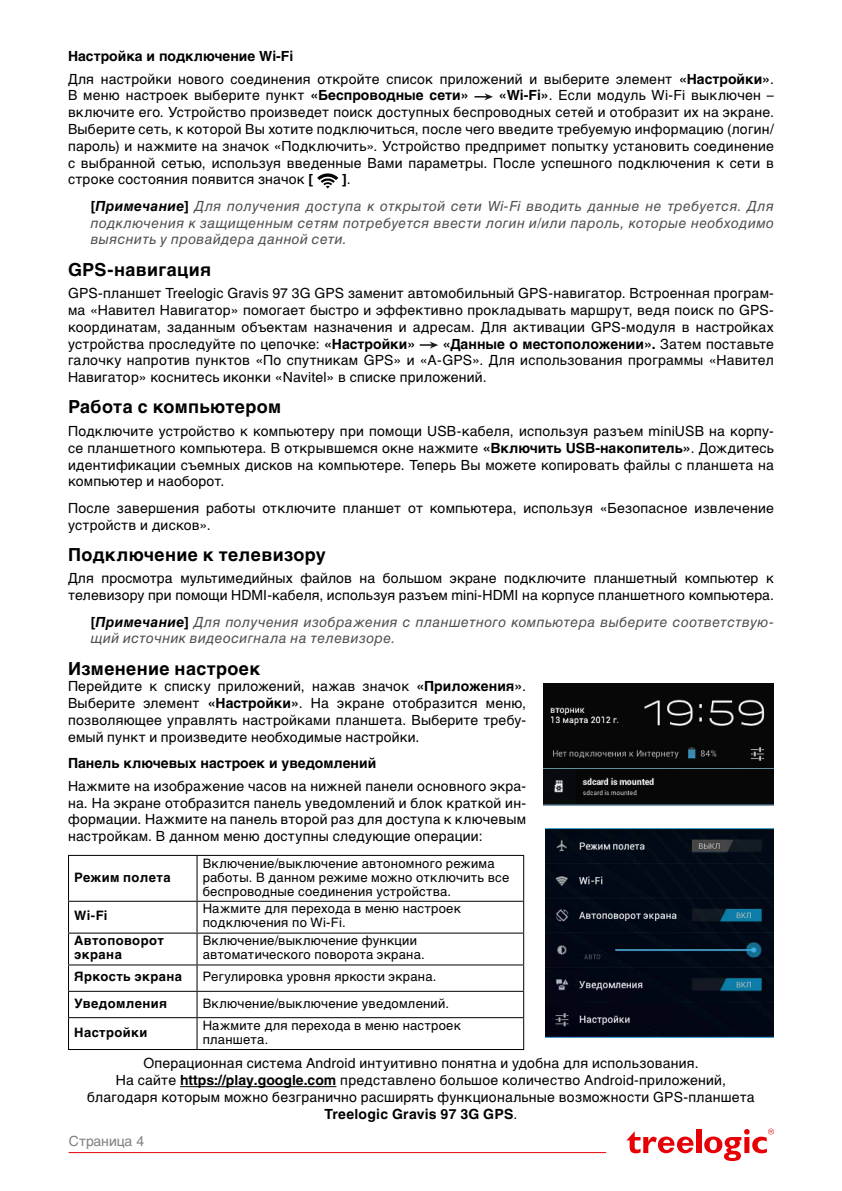
<style>
.page{position:relative;width:842px;height:1191px;background:#fff}
.page>*{position:absolute;margin:0;border:0;box-sizing:border-box;transform-origin:0 0}
.t1{font:700 18px "Helvetica C";letter-spacing:.02em;color:#000}
.t2{font:14px/16.8px "Helvetica C";letter-spacing:.015em;color:#000;text-align:justify}
.t3{font:italic 14px/16.8px "Helvetica C";letter-spacing:.03em;color:#504f53}
.t4{font:700 14px "Helvetica C";color:#000}
.t5{font:14px "Helvetica C";color:#818084}
.t6{font:13px/14px "Helvetica C";letter-spacing:.02em;color:#000}
.t7{font:700 13px/14px "Helvetica C";letter-spacing:.03em;color:#000}
.s1{font-weight:700}
.s2{font-weight:700;font-style:normal;color:#000}
.s3{font-style:normal;color:#000}
.s4{font-weight:700;color:#000}
.s5{font-style:italic}
</style>
<div class="page">
<div style="left:696px;top:1129px;width:5px;height:24px;background:#e60005"></div>
<svg style="left:704px;top:1128px;width:70px;height:33px"></svg>
<svg style="left:626px;top:1131px;width:67px;height:22px"></svg>
<hr style="left:69px;top:1152px;width:537px;height:1px;background:#e60005">
<hr style="left:180px;top:1086px;width:156px;height:1px;background:#000">
<svg style="left:474px;top:93px;width:19px;height:7px"></svg>
<svg style="left:317px;top:173px;width:21px;height:15px"></svg>
<svg style="left:420px;top:341px;width:18px;height:7px"></svg>
<hr style="left:197px;top:855px;width:327px;height:1px;background:#000">
<hr style="left:523px;top:856px;width:1px;height:44px;background:#000">
<hr style="left:197px;top:900px;width:327px;height:1px;background:#000">
<hr style="left:523px;top:901px;width:1px;height:31px;background:#000">
<hr style="left:197px;top:932px;width:327px;height:1px;background:#000">
<hr style="left:523px;top:933px;width:1px;height:31px;background:#000">
<hr style="left:197px;top:964px;width:327px;height:1px;background:#000">
<hr style="left:197px;top:990px;width:327px;height:1px;background:#000">
<svg style="left:68px;top:855px;width:130px;height:194px"></svg>
<svg style="left:523px;top:965px;width:1px;height:52px"></svg>
<hr style="left:68px;top:1017px;width:129px;height:1px;background:#000">
<hr style="left:68px;top:1018px;width:1px;height:31px;background:#000">
<hr style="left:197px;top:1017px;width:327px;height:1px;background:#000">
<hr style="left:197px;top:1018px;width:1px;height:31px;background:#000">
<hr style="left:523px;top:1018px;width:1px;height:31px;background:#000">
<hr style="left:68px;top:1049px;width:129px;height:1px;background:#000">
<hr style="left:197px;top:1049px;width:327px;height:1px;background:#000">
<img style="left:543px;top:684px;width:231px;height:121px">
<img style="left:546px;top:828px;width:227px;height:209px">
<p class="t2" style="left:68px;top:45px;width:707px;line-height:22.4px"><span class="s1">Настройка и подключение Wi-Fi<br></span>Для настройки нового соединения откройте список приложений и выберите элемент <span class="s1">«Настройки»</span>.</p>
<p class="t2" style="left:68px;top:87px;width:402px">В меню настроек выберите пункт <span class="s1">«Беспроводные сети»</span></p>
<p class="t2" style="left:68px;top:87px;width:707px;text-indent:431px"><span class="s1">«Wi-Fi»</span>. Если модуль Wi-Fi выключен – включите его. Устройство произведет поиск доступных беспроводных сетей и отобразит их на экране.<br>Выберите сеть, к которой Вы хотите подключиться, после чего введите требуемую информацию (логин/ пароль) и нажмите на значок «Подключить». Устройство предпримет попытку установить соединение с выбранной сетью, используя введенные Вами параметры. После успешного подключения к сети в строке состояния появится значок <span class="s1">[</span></p>
<p class="t3" style="left:91px;top:166px;width:685px;line-height:26.4px;text-indent:251px"><span class="s2">]</span><span class="s3">.<br></span><span class="s2">[</span><span class="s4">Примечание</span><span class="s2">]</span> Для получения доступа к открытой сети Wi-Fi вводить данные не требуется. Для</p>
<p class="t3" style="left:91px;top:214px;width:685px">подключения к защищенным сетям потребуется ввести логин и/или пароль, которые необходимо выяснить у провайдера данной сети.</p>
<p class="t1" style="left:68px;top:259px;width:145px">GPS-навигация</p>
<p class="t2" style="left:68px;top:285px;width:707px">GPS-планшет Treelogic Gravis 97 3G GPS заменит автомобильный GPS-навигатор. Встроенная програм&shy;ма «Навител Навигатор» помогает быстро и эффективно прокладывать маршрут, ведя поиск по GPS&shy;координатам, заданным объектам назначения и адресам. Для активации GPS-модуля в настройках устройства проследуйте по цепочке: <span class="s1">«Настройки»</span></p>
<p class="t2" style="left:68px;top:335px;width:707px;text-indent:375px"><span class="s1">«Данные о местоположении».</span> Затем поставьте галочку напротив пунктов «По спутникам GPS» и «A-GPS». Для использования программы «Навител Навигатор» коснитесь иконки «Navitel» в списке приложений.</p>
<p class="t1" style="left:68px;top:397px;width:215px">Работа с компьютером</p>
<p class="t2" style="left:68px;top:423px;width:707px">Подключите устройство к компьютеру при помощи USB-кабеля, используя разъем miniUSB на корпу&shy;се планшетного компьютера. В открывшемся окне нажмите <span class="s1">«Включить USB-накопитель»</span>. Дождитесь идентификации съемных дисков на компьютере. Теперь Вы можете копировать файлы с планшета на компьютер и наоборот.</p>
<p class="t2" style="left:68px;top:499px;width:707px">После завершения работы отключите планшет от компьютера, используя «Безопасное извлечение устройств и дисков».</p>
<p class="t1" style="left:68px;top:544px;width:259px">Подключение к телевизору</p>
<p class="t2" style="left:68px;top:570px;width:707px">Для просмотра мультимедийных файлов на большом экране подключите планшетный компьютер к телевизору при помощи HDMI-кабеля, используя разъем mini-HDMI на корпусе планшетного компьютера.</p>
<p class="t3" style="left:91px;top:613px;width:685px"><span class="s2">[</span><span class="s4">Примечание</span><span class="s2">]</span> Для получения изображения с планшетного компьютера выберите соответствую&shy;щий источник видеосигнала на телевизоре.</p>
<p class="t1" style="left:68px;top:658px;width:194px">Изменение настроек</p>
<p class="t2" style="left:68px;top:678px;width:460px">Перейдите к списку приложений, нажав значок <span class="s1">«Приложения»</span>.<br>Выберите элемент <span class="s1">«Настройки»</span>. На экране отобразится меню, позволяющее управлять настройками планшета. Выберите требу&shy;емый пункт и произведите необходимые настройки.</p>
<p class="t4" style="left:68px;top:755px;width:310px">Панель ключевых настроек и уведомлений</p>
<p class="t2" style="left:68px;top:777px;width:460px">Нажмите на изображение часов на нижней панели основного экра&shy;на. На экране отобразится панель уведомлений и блок краткой ин&shy;формации<span class="s5">.</span> Нажмите на панель второй раз для доступа к ключевым настройкам. В данном меню доступны следующие операции:</p>
<p class="t7" style="left:74px;top:870px;width:98px">Режим полета</p>
<p class="t6" style="left:203px;top:856px;width:308px">Включение/выключение автономного режима работы. В данном режиме можно отключить все беспроводные соединения устройства.</p>
<p class="t7" style="left:74px;top:908px;width:35px">Wi-Fi</p>
<p class="t6" style="left:203px;top:902px;width:260px">Нажмите для перехода в меню настроек подключения по Wi-Fi.</p>
<p class="t7" style="left:74px;top:933px;width:91px">Автоповорот экрана</p>
<p class="t6" style="left:203px;top:933px;width:223px">Включение/выключение функции автоматического поворота экрана.</p>
<p class="t7" style="left:74px;top:969px;width:109px">Яркость экрана</p>
<p class="t6" style="left:203px;top:970px;width:235px">Регулировка уровня яркости экрана.</p>
<p class="t7" style="left:74px;top:996px;width:94px">Уведомления</p>
<p class="t6" style="left:203px;top:996px;width:248px">Включение/выключение уведомлений.</p>
<p class="t7" style="left:74px;top:1025px;width:75px">Настройки</p>
<p class="t6" style="left:203px;top:1018px;width:260px">Нажмите для перехода в меню настроек планшета.</p>
<p class="t2" style="left:87px;top:1055px;width:669px;text-align:center">Операционная система Android интуитивно понятна и удобна для использования.<br>На сайте <span class="s1">https://play.google.com</span> представлено большое количество Android-приложений, благодаря которым можно безгранично расширять функциональные возможности GPS-планшета <span class="s1">Treelogic Gravis 97 3G GPS</span>.</p>
<p class="t5" style="left:69px;top:1133px;width:77px">Страница 4</p>
</div>
